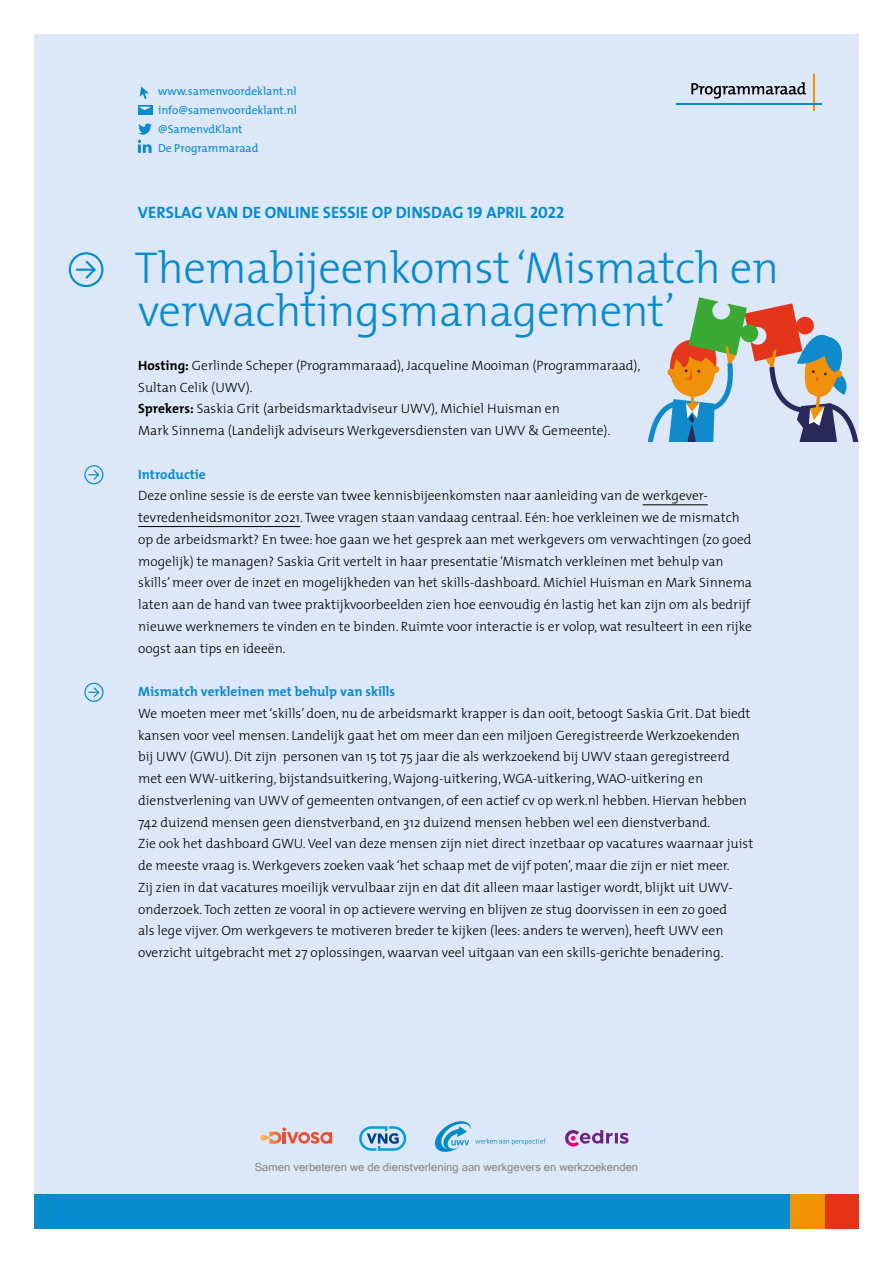
<style>
.page{position:relative;width:893px;height:1263px;background:#fff}
.page>*{position:absolute;margin:0;border:0;box-sizing:border-box;transform-origin:0 0}
.Kop{font:300 45px "The Mix";letter-spacing:-.01em;color:#088bcc}
.t1{font:16.5px "The Mix Bold Caps";color:#088bcc}
.Bodytekst{font:300 13.5px/21.8px "The Mix";color:#000}
.Tussenkop{font:700 13.5px "The Mix";color:#088bcc}
.Bodytekst-2{font:11.55px "The Mix";color:#088bcc}
.t2{font:11.25px "Microsoft Sans Serif";color:#868686}
.s1{font-weight:700}
</style>
<div class="page">
<div style="left:34px;top:34px;width:825px;height:1195px;background:#dce7f7"></div>
<div style="left:34px;top:1195px;width:763px;height:34px;background:#088bcc"></div>
<div style="left:825px;top:1195px;width:34px;height:34px;background:#e43317"></div>
<div style="left:791px;top:1195px;width:34px;height:34px;background:#f39200"></div>
<svg style="left:69px;top:252px;width:34px;height:35px"></svg>
<svg style="left:84px;top:465px;width:19px;height:19px"></svg>
<svg style="left:84px;top:683px;width:19px;height:19px"></svg>
<svg style="left:435px;top:1121px;width:111px;height:31px"></svg>
<svg style="left:359px;top:1126px;width:47px;height:25px"></svg>
<svg style="left:565px;top:1130px;width:64px;height:16px"></svg>
<svg style="left:260px;top:1127px;width:72px;height:17px"></svg>
<hr style="left:643px;top:504px;width:65px;height:1px;background:#000">
<hr style="left:138px;top:526px;width:162px;height:1px;background:#000">
<svg style="left:648px;top:297px;width:210px;height:144px"></svg>
<svg style="left:138px;top:123px;width:14px;height:30px"></svg>
<svg style="left:138px;top:105px;width:14px;height:10px"></svg>
<svg style="left:139px;top:107px;width:12px;height:3px"></svg>
<svg style="left:140px;top:87px;width:9px;height:12px"></svg>
<hr style="left:813px;top:74px;width:2px;height:37px;background:#f39200">
<hr style="left:676px;top:103px;width:145px;height:2px;background:#088bcc">
<svg style="left:691px;top:82px;width:115px;height:17px"></svg>
<p class="Bodytekst-2" style="left:158px;top:81px;width:140px">www.samenvoordeklant.nl</p>
<p class="Bodytekst-2" style="left:158px;top:100px;width:140px">info@samenvoordeklant.nl</p>
<p class="Bodytekst-2" style="left:158px;top:119px;width:86px">@SamenvdKlant</p>
<p class="Bodytekst-2" style="left:158px;top:139px;width:102px">De Programmaraad</p>
<h1 class="t1" style="left:138px;top:198px;width:428px">VERSLAG VAN DE ONLINE SESSIE OP DINSDAG 19 APRIL 2022</h1>
<h1 class="Kop" style="left:134px;top:230px;width:646px">Themabijeenkomst ‘Mismatch en</h1>
<h1 class="Kop" style="left:138px;top:274px;width:538px">verwachtingsmanagement’</h1>
<p class="Bodytekst" style="left:138px;top:354px;width:504px"><span class="s1">Hosting:</span> Gerlinde Scheper (Programmaraad), Jacqueline Mooiman (Programmaraad),</p>
<p class="Bodytekst" style="left:138px;top:376px;width:116px">Sultan Celik (UWV).</p>
<p class="Bodytekst" style="left:138px;top:397px;width:474px"><span class="s1">Sprekers:</span> Saskia Grit (arbeidsmarktadviseur UWV), Michiel Huisman en<br>Mark Sinnema (Landelijk adviseurs Werkgeversdiensten van UWV &amp; Gemeente).</p>
<h2 class="Tussenkop" style="left:138px;top:463px;width:69px">Introductie</h2>
<p class="Bodytekst" style="left:138px;top:484px;width:615px">Deze online sessie is de eerste van twee kennisbijeenkomsten naar aanleiding van de werkgever&shy;tevredenheidsmonitor 2021. Twee vragen staan vandaag centraal. Eén: hoe verkleinen we de mismatch op de arbeidsmarkt? En twee: hoe gaan we het gesprek aan met werkgevers om verwachtingen (zo goed mogelijk) te managen? Saskia Grit vertelt in haar presentatie ‘Mismatch verkleinen met behulp van skills’ meer over de inzet en mogelijkheden van het skills-dashboard. Michiel Huisman en Mark Sinnema laten aan de hand van twee praktijkvoorbeelden zien hoe eenvoudig én lastig het kan zijn om als bedrijf nieuwe werknemers te vinden en te binden. Ruimte voor interactie is er volop, wat resulteert in een rijke oogst aan tips en ideeën.</p>
<h2 class="Tussenkop" style="left:138px;top:680px;width:259px">Mismatch verkleinen met behulp van skills</h2>
<p class="Bodytekst" style="left:138px;top:702px;width:617px">We moeten meer met ‘skills’ doen, nu de arbeidsmarkt krapper is dan ooit, betoogt Saskia Grit. Dat biedt kansen voor veel mensen. Landelijk gaat het om meer dan een miljoen Geregistreerde Werkzoekenden bij UWV (GWU). Dit zijn personen van 15 tot 75 jaar die als werkzoekend bij UWV staan geregistreerd met een WW-uitkering, bijstandsuitkering, Wajong-uitkering, WGA-uitkering, WAO-uitkering en dienstverlening van UWV of gemeenten ontvangen, of een actief cv op werk.nl hebben. Hiervan hebben 742 duizend mensen geen dienstverband, en 312 duizend mensen hebben wel een dienstverband.<br>Zie ook het dashboard GWU. Veel van deze mensen zijn niet direct inzetbaar op vacatures waarnaar juist de meeste vraag is. Werkgevers zoeken vaak ‘het schaap met de vijf poten’, maar die zijn er niet meer.<br>Zij zien in dat vacatures moeilijk vervulbaar zijn en dat dit alleen maar lastiger wordt, blijkt uit UWV&shy;onderzoek. Toch zetten ze vooral in op actievere werving en blijven ze stug doorvissen in een zo goed<br>als lege vijver. Om werkgevers te motiveren breder te kijken (lees: anders te werven), heeft UWV een overzicht uitgebracht met 27 oplossingen, waarvan veel uitgaan van een skills-gerichte benadering.</p>
<p class="t2" style="left:255px;top:1161px;width:385px">Samen verbeteren we de dienstverlening aan werkgevers en werkzoekenden</p>
</div>
